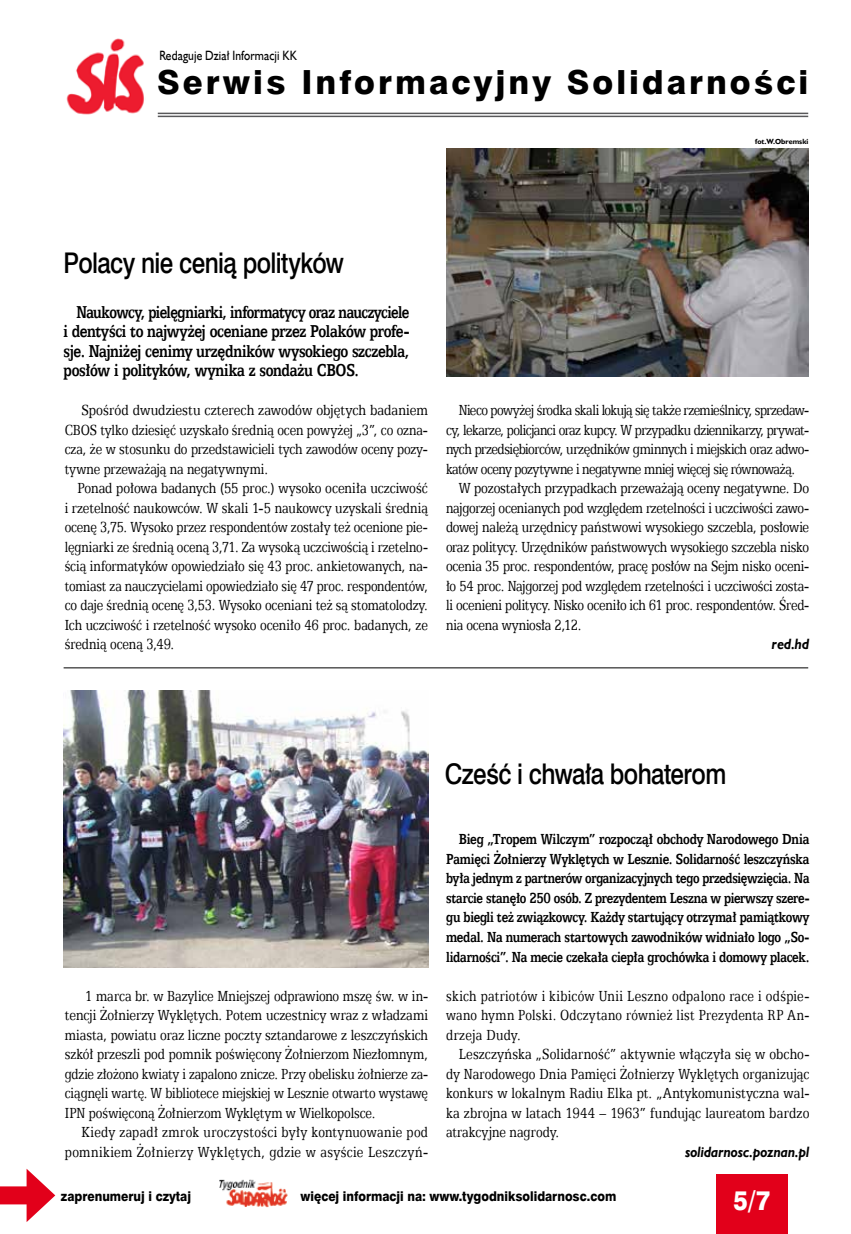
<style>
.page{position:relative;width:851px;height:1234px;background:#fff}
.page>*{position:absolute;margin:0;border:0;box-sizing:border-box;transform-origin:0 0}
.t1{font:33.3px "Swis 721 Hv EU";letter-spacing:.09em;color:#000}
.t2{font:28.5px "Swis 721 Md EU";letter-spacing:-.025em;color:#000;scale:.85 1}
.t3{font:27px "Swis 721 Hv EU";color:#fff;scale:.9 1}
.t4{font:700 19.5px/19.5px "Egyptian 505 EU";letter-spacing:-.025em;color:#000;text-align:justify;scale:.78 1}
.t5{font:16.5px/19.5px "Egyptian 505 EU";letter-spacing:-.015em;color:#000;text-align:justify;scale:.8 1}
.t6{font:16.5px/19.5px "Egyptian 505 EU";letter-spacing:-.015em;color:#000;text-align:justify;scale:.81 1}
.t7{font:700 16.5px/19.5px "Egyptian 505 EU";letter-spacing:-.025em;color:#000;text-align:justify;scale:.81 1}
.t8{font:16.5px/19.5px "Egyptian 505 EU";letter-spacing:-.015em;color:#000;text-align:justify;scale:.83 1}
.t9{font:16.5px "Egyptian 505 EU";letter-spacing:-.04em;color:#000;scale:.8 1}
.t10{font:16.5px/19.5px "Egyptian 505 EU";letter-spacing:.025em;color:#000;text-align:right;scale:.8 1}
.t11{font:16.5px "Egyptian 505 EU";letter-spacing:-.04em;color:#000;scale:.81 1}
.t12{font:italic 700 15px "Humanst 521 EU";color:#000;scale:.9 1}
.t13{font:13.5px "Swis 721 Hv EU";color:#000;scale:.9 1}
.t14{font:13.5px "Humanst 521 EU";letter-spacing:.015em;color:#000;scale:.85 1}
.t15{font:700 7.5px "Humanst 521 EU";color:#000}
</style>
<div class="page">
<div style="left:716px;top:1174px;width:72px;height:59px;background:#e2001a"></div>
<img style="left:219px;top:1179px;width:69px;height:27px">
<div style="left:0;top:1186px;width:38px;height:18px;background:#e2001a"></div>
<svg style="left:27px;top:1169px;width:28px;height:52px"></svg>
<img style="left:66px;top:38px;width:78px;height:77px">
<hr style="left:158px;top:113px;width:650px;height:1px;background:#58585a">
<hr style="left:158px;top:116px;width:650px;height:1px;background:#58585a">
<img style="left:64px;top:690px;width:364px;height:277px">
<hr style="left:64px;top:667px;width:744px;height:1px;background:#000">
<img style="left:446px;top:149px;width:362px;height:227px">
<p class="t14" style="left:159px;top:47px;width:163px">Redaguje Dział Informacji KK</p>
<h1 class="t1" style="left:157px;top:62px;width:652px">Serwis Informacyjny Solidarności</h1>
<p class="t15" style="left:755px;top:137px;width:55px">fot.W.Obremski</p>
<h2 class="t2" style="left:64px;top:245px;width:331px">Polacy nie cenią polityków</h2>
<p class="t4" style="left:64px;top:301px;width:445px;text-indent:13px">Naukowcy, pielęgniarki, informatycy oraz nauczyciele i dentyści to najwyżej oceniane przez Polaków profe&shy;sje. Najniżej cenimy urzędników wysokiego szczebla, posłów i polityków, wynika z sondażu CBOS.</p>
<p class="t8" style="left:65px;top:400px;width:439px;text-indent:17px">Spośród dwudziestu czterech zawodów objętych badaniem CBOS tylko dziesięć uzyskało średnią ocen powyżej „3”, co ozna&shy;cza, że w stosunku do przedstawicieli tych zawodów oceny pozy&shy;tywne przeważają na negatywnymi.</p>
<p class="t6" style="left:65px;top:478px;width:450px;text-indent:13px">Ponad połowa badanych (55 proc.) wysoko oceniła uczciwość i rzetelność naukowców. W skali 1-5 naukowcy uzyskali średnią ocenę 3,75. Wysoko przez respondentów zostały też ocenione pie&shy;lęgniarki ze średnią oceną 3,71. Za wysoką uczciwością i rzetelno&shy;ścią informatyków opowiedziało się 43 proc. ankietowanych, na&shy;tomiast za nauczycielami opowiedziało się 47 proc. respondentów, co daje średnią ocenę 3,53. Wysoko oceniani też są stomatolodzy.<br>Ich uczciwość i rzetelność wysoko oceniło 46 proc. badanych, ze średnią oceną 3,49.</p>
<p class="t9" style="left:458px;top:400px;width:439px">Nieco powyżej środka skali lokują się także rzemieślnicy, sprzedaw-</p>
<p class="t5" style="left:446px;top:419px;width:455px">cy, lekarze, policjanci oraz kupcy. W przypadku dziennikarzy, prywat-</p>
<p class="t11" style="left:446px;top:439px;width:450px">nych przedsiębiorców, urzędników gminnych i miejskich oraz adwo-</p>
<p class="t9" style="left:446px;top:459px;width:438px">katów oceny pozytywne i negatywne mniej więcej się równoważą.</p>
<p class="t6" style="left:458px;top:478px;width:434px">W pozostałych przypadkach przeważają oceny negatywne. Do</p>
<p class="t5" style="left:446px;top:497px;width:455px">najgorzej ocenianych pod względem rzetelności i uczciwości zawo-</p>
<p class="t6" style="left:446px;top:517px;width:450px">dowej należą urzędnicy państwowi wysokiego szczebla, posłowie</p>
<p class="t5" style="left:446px;top:536px;width:455px">oraz politycy. Urzędników państwowych wysokiego szczebla nisko</p>
<p class="t5" style="left:446px;top:556px;width:455px">ocenia 35 proc. respondentów, pracę posłów na Sejm nisko oceni-</p>
<p class="t5" style="left:446px;top:575px;width:455px">ło 54 proc. Najgorzej pod względem rzetelności i uczciwości zosta-</p>
<p class="t5" style="left:446px;top:595px;width:455px">li ocenieni politycy. Nisko oceniło ich 61 proc. respondentów. Śred-</p>
<p class="t5" style="left:446px;top:614px;width:171px">nia ocena wyniosła 2,12.</p>
<p class="t12" style="left:771px;top:634px;width:43px">red.hd</p>
<h2 class="t2" style="left:445px;top:756px;width:332px">Cześć i chwała bohaterom</h2>
<p class="t5" style="left:65px;top:985px;width:455px;text-indent:20px">1 marca br. w Bazylice Mniejszej odprawiono mszę św. w in&shy;tencji Żołnierzy Wyklętych. Potem uczestnicy wraz z władzami miasta, powiatu oraz liczne poczty sztandarowe z leszczyńskich szkół przeszli pod pomnik poświęcony Żołnierzom Niezłomnym, gdzie złożono kwiaty i zapalono znicze. Przy obelisku żołnierze za&shy;ciągnęli wartę. W bibliotece miejskiej w Lesznie otwarto wystawę IPN poświęconą Żołnierzom Wyklętym w Wielkopolsce.</p>
<p class="t10" style="left:65px;top:1121px;width:455px">Kiedy zapadł zmrok uroczystości były kontynuowanie pod pomnikiem Żołnierzy Wyklętych, gdzie w asyście Leszczyń-</p>
<p class="t7" style="left:446px;top:829px;width:450px;text-indent:13px">Bieg „Tropem Wilczym” rozpoczął obchody Narodowego Dnia Pamięci Żołnierzy Wyklętych w Lesznie. Solidarność leszczyńska była jednym z partnerów organizacyjnych tego przedsięwzięcia. Na starcie stanęło 250 osób. Z prezydentem Leszna w pierwszy szere&shy;gu biegli też związkowcy. Każdy startujący otrzymał pamiątkowy medal. Na numerach startowych zawodników widniało logo „So&shy;lidarności”. Na mecie czekała ciepła grochówka i domowy placek.</p>
<p class="t5" style="left:446px;top:985px;width:455px">skich patriotów i kibiców Unii Leszno odpalono race i odśpie&shy;wano hymn Polski. Odczytano również list Prezydenta RP An&shy;drzeja Dudy.</p>
<p class="t6" style="left:446px;top:1043px;width:450px;text-indent:13px">Leszczyńska „Solidarność” aktywnie włączyła się w obcho&shy;dy Narodowego Dnia Pamięci Żołnierzy Wyklętych organizując konkurs w lokalnym Radiu Elka pt. „Antykomunistyczna wal&shy;ka zbrojna w latach 1944 – 1963” fundując laureatom bardzo atrakcyjne nagrody.</p>
<p class="t12" style="left:685px;top:1141px;width:139px">solidarnosc.poznan.pl</p>
<p class="t13" style="left:61px;top:1187px;width:146px">zaprenumeruj i czytaj</p>
<p class="t13" style="left:300px;top:1187px;width:352px">więcej informacji na: www.tygodniksolidarnosc.com</p>
<h3 class="t3" style="left:733px;top:1183px;width:42px">5/7</h3>
</div>
